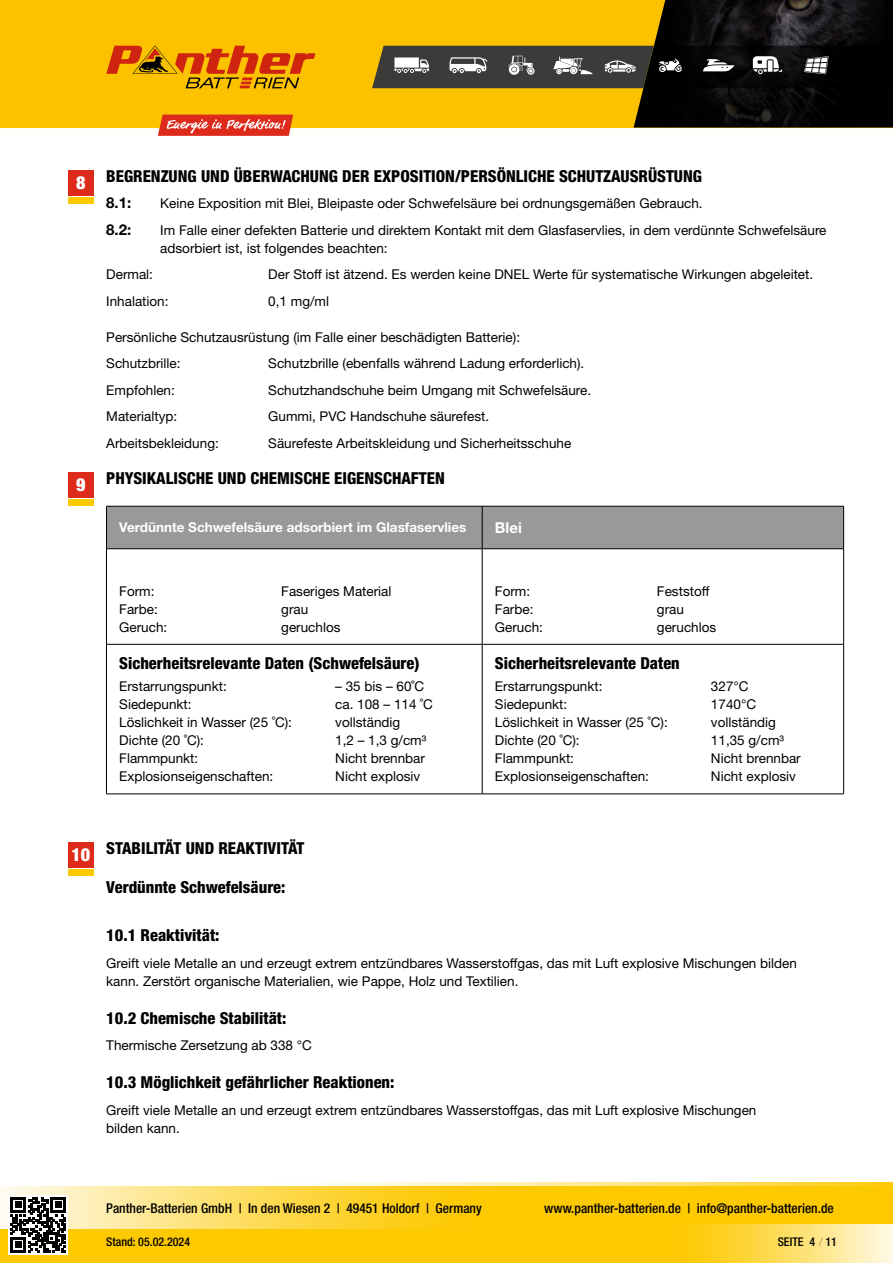
<style>
.page{position:relative;width:893px;height:1263px;background:#fff}
.page>*{position:absolute;margin:0;border:0;box-sizing:border-box;transform-origin:0 0}
.t1{font:900 condensed 18px "Helvetica Neue LT Std";color:#fff}
.t2{font:800 condensed 16.5px "Helvetica Neue LT Std";color:#000}
.t3{font:700 15px "Helvetica Neue LT Std";color:#000}
.t4{font:700 15px "Helvetica Neue LT Std";color:#fff}
.t5{font:13.5px/18px "Helvetica Neue LT Std";color:#000}
.t6{font:500 condensed 13.5px "Helvetica Neue LT Std";color:#000}
.t7{font:700 13.5px "Helvetica Neue LT Std";color:#fff}
.t8{font:500 condensed 12px "Helvetica Neue LT Std";color:#000}
.s1{font-weight:900;font-size:18px;color:#fff}
.s2{font-weight:200}
</style>
<div class="page">
<svg style="left:319px;top:1182px;width:574px;height:4px;background:#fde58a"></svg>
<div style="left:0;top:1186px;width:893px;height:77px;background:#fdc900"></div>
<svg style="left:693px;top:1225px;width:200px;height:38px;background:#fde06f"></svg>
<svg style="left:0;top:1186px;width:436px;height:43px;background:#fdde67"></svg>
<svg style="left:9px;top:1195px;width:59px;height:59px"></svg>
<svg style="left:10px;top:1197px;width:56px;height:55px;background:#575757"></svg>
<div style="left:68px;top:198px;width:26px;height:6px;background:#fdc900"></div>
<div style="left:68px;top:170px;width:26px;height:26px;background:#dd2a1b"></div>
<div style="left:68px;top:500px;width:26px;height:6px;background:#fdc900"></div>
<div style="left:68px;top:472px;width:26px;height:25px;background:#dd2a1b"></div>
<div style="left:107px;top:507px;width:736px;height:41px;background:#989999"></div>
<hr style="left:106px;top:506px;width:376px;height:1px;background:#000">
<hr style="left:106px;top:506px;width:1px;height:43px;background:#000">
<hr style="left:482px;top:506px;width:362px;height:1px;background:#000">
<hr style="left:482px;top:506px;width:1px;height:43px;background:#000">
<hr style="left:843px;top:506px;width:1px;height:43px;background:#000">
<hr style="left:106px;top:548px;width:376px;height:1px;background:#000">
<hr style="left:106px;top:549px;width:1px;height:95px;background:#000">
<hr style="left:482px;top:548px;width:362px;height:1px;background:#000">
<hr style="left:482px;top:549px;width:1px;height:95px;background:#000">
<hr style="left:843px;top:549px;width:1px;height:95px;background:#000">
<hr style="left:106px;top:644px;width:376px;height:1px;background:#000">
<hr style="left:106px;top:644px;width:1px;height:150px;background:#000">
<hr style="left:482px;top:644px;width:362px;height:1px;background:#000">
<hr style="left:482px;top:644px;width:1px;height:150px;background:#000">
<hr style="left:843px;top:644px;width:1px;height:150px;background:#000">
<hr style="left:106px;top:794px;width:376px;height:1px;background:#000">
<hr style="left:482px;top:794px;width:362px;height:1px;background:#000">
<div style="left:68px;top:870px;width:26px;height:6px;background:#fdc900"></div>
<div style="left:68px;top:842px;width:26px;height:25px;background:#dd2a1b"></div>
<div style="left:0;top:0;width:893px;height:128px;background:#fcc200"></div>
<svg style="left:372px;top:0;width:521px;height:128px"></svg>
<svg style="left:106px;top:46px;width:209px;height:42px"></svg>
<svg style="left:157px;top:115px;width:136px;height:21px;background:#e35242"></svg>
<h1 class="t1" style="left:76px;top:172px;width:11px">8</h1>
<h1 class="t1" style="left:76px;top:474px;width:11px">9</h1>
<p class="t2" style="left:106px;top:166px;width:597px">BEGRENZUNG UND ÜBERWACHUNG DER EXPOSITION/PERSÖNLICHE SCHUTZAUSRÜSTUNG</p>
<p class="t3" style="left:106px;top:194px;width:27px">8.1:</p>
<p class="t5" style="left:160px;top:194px;width:544px">Keine Exposition mit Blei, Bleipaste oder Schwefelsäure bei ordnungsgemäßen Gebrauch.</p>
<p class="t3" style="left:106px;top:220px;width:27px">8.2:</p>
<p class="t5" style="left:160px;top:221px;width:668px">Im Falle einer defekten Batterie und direktem Kontakt mit dem Glasfaservlies, in dem verdünnte Schwefelsäure adsorbiert ist, ist folgendes beachten:</p>
<p class="t5" style="left:106px;top:265px;width:48px">Dermal:</p>
<p class="t5" style="left:268px;top:265px;width:546px">Der Stoff ist ätzend. Es werden keine DNEL Werte für systematische Wirkungen abgeleitet.</p>
<p class="t5" style="left:106px;top:292px;width:64px">Inhalation:</p>
<p class="t5" style="left:268px;top:292px;width:62px">0,1 mg/ml</p>
<p class="t5" style="left:106px;top:324px;width:415px;line-height:26.5px">Persönliche Schutzausrüstung (im Falle einer beschädigten Batterie):<br>Schutzbrille:</p>
<p class="t5" style="left:268px;top:354px;width:318px">Schutzbrille (ebenfalls während Ladung erforderlich).</p>
<p class="t5" style="left:106px;top:381px;width:70px">Empfohlen:</p>
<p class="t5" style="left:268px;top:381px;width:324px">Schutzhandschuhe beim Umgang mit Schwefelsäure.</p>
<p class="t5" style="left:106px;top:407px;width:73px">Materialtyp:</p>
<p class="t5" style="left:268px;top:407px;width:222px">Gummi, PVC Handschuhe säurefest.</p>
<p class="t5" style="left:106px;top:434px;width:114px">Arbeitsbekleidung:</p>
<p class="t5" style="left:268px;top:434px;width:305px">Säurefeste Arbeitskleidung und Sicherheitsschuhe</p>
<p class="t2" style="left:106px;top:468px;width:340px">PHYSIKALISCHE UND CHEMISCHE EIGENSCHAFTEN</p>
<p class="t7" style="left:119px;top:519px;width:349px">Verdünnte Schwefelsäure adsorbiert im Glasfaservlies</p>
<p class="t4" style="left:495px;top:518px;width:28px">Blei</p>
<p class="t5" style="left:119px;top:581px;width:37px">Form:</p>
<p class="t5" style="left:281px;top:581px;width:112px">Faseriges Material</p>
<p class="t5" style="left:119px;top:599px;width:40px">Farbe:</p>
<p class="t5" style="left:281px;top:599px;width:28px">grau</p>
<p class="t5" style="left:119px;top:617px;width:50px">Geruch:</p>
<p class="t5" style="left:281px;top:617px;width:61px">geruchlos</p>
<p class="t2" style="left:119px;top:653px;width:302px">Sicherheitsrelevante Daten (Schwefelsäure)</p>
<p class="t5" style="left:119px;top:677px;width:109px">Erstarrungspunkt:</p>
<p class="t5" style="left:335px;top:677px;width:91px">– 35 bis – 60˚C</p>
<p class="t5" style="left:119px;top:695px;width:74px">Siedepunkt:</p>
<p class="t5" style="left:335px;top:695px;width:99px">ca. 108 – 114 ˚C</p>
<p class="t5" style="left:119px;top:713px;width:174px">Löslichkeit in Wasser (25 ˚C):</p>
<p class="t5" style="left:335px;top:713px;width:67px">vollständig</p>
<p class="t5" style="left:119px;top:731px;width:86px">Dichte (20 ˚C):</p>
<p class="t5" style="left:335px;top:731px;width:93px">1,2 – 1,3 g/cm³</p>
<p class="t5" style="left:119px;top:749px;width:81px">Flammpunkt:</p>
<p class="t5" style="left:335px;top:749px;width:91px">Nicht brennbar</p>
<p class="t5" style="left:119px;top:767px;width:156px">Explosionseigenschaften:</p>
<p class="t5" style="left:335px;top:767px;width:86px">Nicht explosiv</p>
<p class="t5" style="left:495px;top:581px;width:37px">Form:</p>
<p class="t5" style="left:657px;top:581px;width:54px">Feststoff</p>
<p class="t5" style="left:495px;top:599px;width:40px">Farbe:</p>
<p class="t5" style="left:657px;top:599px;width:28px">grau</p>
<p class="t5" style="left:495px;top:617px;width:50px">Geruch:</p>
<p class="t5" style="left:657px;top:617px;width:61px">geruchlos</p>
<p class="t2" style="left:495px;top:653px;width:186px">Sicherheitsrelevante Daten</p>
<p class="t5" style="left:495px;top:677px;width:109px">Erstarrungspunkt:</p>
<p class="t5" style="left:711px;top:677px;width:39px">327°C</p>
<p class="t5" style="left:495px;top:695px;width:74px">Siedepunkt:</p>
<p class="t5" style="left:711px;top:695px;width:47px">1740°C</p>
<p class="t5" style="left:495px;top:713px;width:174px">Löslichkeit in Wasser (25 ˚C):</p>
<p class="t5" style="left:711px;top:713px;width:67px">vollständig</p>
<p class="t5" style="left:495px;top:731px;width:86px">Dichte (20 ˚C):</p>
<p class="t5" style="left:711px;top:731px;width:75px">11,35 g/cm³</p>
<p class="t5" style="left:495px;top:749px;width:81px">Flammpunkt:</p>
<p class="t5" style="left:711px;top:749px;width:91px">Nicht brennbar</p>
<p class="t5" style="left:495px;top:767px;width:156px">Explosionseigenschaften:</p>
<p class="t5" style="left:711px;top:767px;width:86px">Nicht explosiv</p>
<p class="t2" style="left:71px;top:838px;width:235px"><span class="s1">10</span> STABILITÄT UND REAKTIVITÄT</p>
<p class="t2" style="left:106px;top:877px;width:181px">Verdünnte Schwefelsäure:</p>
<p class="t2" style="left:106px;top:925px;width:115px">10.1 Reaktivität:</p>
<p class="t5" style="left:106px;top:954px;width:692px">Greift viele Metalle an und erzeugt extrem entzündbares Wasserstoffgas, das mit Luft explosive Mischungen bilden kann. Zerstört organische Materialien, wie Pappe, Holz und Textilien.</p>
<p class="t2" style="left:106px;top:1008px;width:182px">10.2 Chemische Stabilität:</p>
<p class="t5" style="left:106px;top:1036px;width:207px">Thermische Zersetzung ab 338 °C</p>
<p class="t2" style="left:106px;top:1072px;width:290px">10.3 Möglichkeit gefährlicher Reaktionen:</p>
<p class="t5" style="left:106px;top:1101px;width:652px">Greift viele Metalle an und erzeugt extrem entzündbares Wasserstoffgas, das mit Luft explosive Mischungen bilden kann.</p>
<p class="t6" style="left:106px;top:1200px;width:377px">Panther-Batterien GmbH | In den Wiesen 2 | 49451 Holdorf | Germany</p>
<p class="t6" style="left:544px;top:1200px;width:291px">www.panther-batterien.de | info@panther-batterien.de</p>
<p class="t8" style="left:106px;top:1234px;width:85px">Stand: 05.02.2024</p>
<p class="t8" style="left:778px;top:1234px;width:61px">SEITE 4 <span class="s2">/</span> 11</p>
</div>
